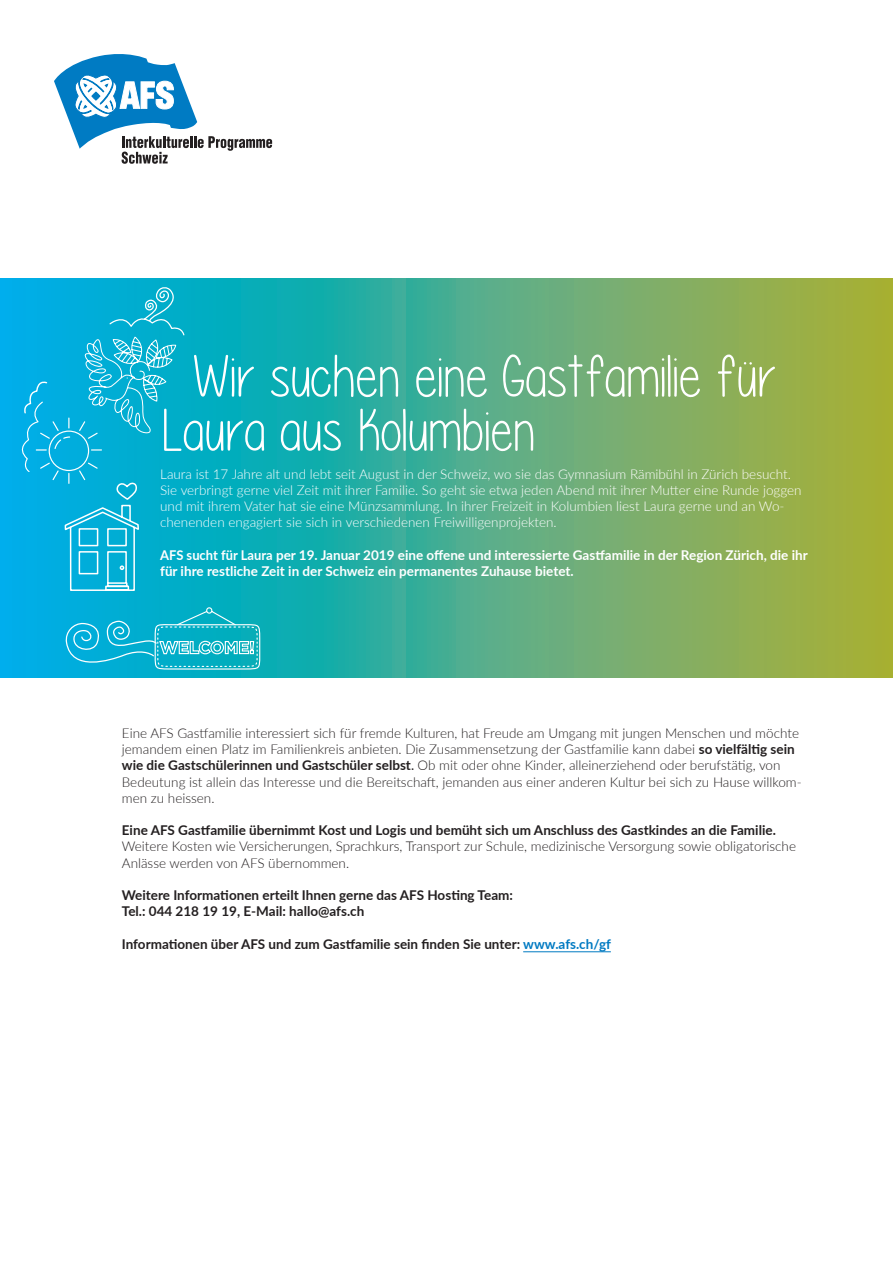
<style>
.page{position:relative;width:893px;height:1263px;background:#fff}
.page>*{position:absolute;margin:0;border:0;box-sizing:border-box;transform-origin:0 0}
.t1{font:60px/54px "Please write me a song";color:#fff}
.t2{font:300 13.5px/16.2px "Lato";color:#231f20}
.t3{font:300 13.5px/16.2px "Lato";color:#fff}
.t4{font:700 13.5px/16.2px "Lato";color:#231f20}
.t5{font:700 13.5px/16.2px "Lato";color:#fff;scale:.96 1}
.s1{font-weight:700}
.s2{font-weight:400}
.s3{color:#007ac2}
</style>
<div class="page">
<svg style="left:0;top:279px;width:893px;height:398px;background:#57ad82"></svg>
<svg style="left:54px;top:54px;width:218px;height:110px"></svg>
<svg style="left:63px;top:607px;width:198px;height:66px;background:#1cb5d0"></svg>
<svg style="left:16px;top:285px;width:169px;height:307px;background:#11b2d9"></svg>
<hr style="left:523px;top:951px;width:88px;height:1px;background:#007ac2">
<h1 class="t1" style="left:162px;top:350px;width:618px;text-indent:29px">Wir suchen eine Gastfamilie für<br>Laura aus Kolumbien</h1>
<p class="t3" style="left:160px;top:465px;width:643px">Laura ist 17 Jahre alt und lebt seit August in der Schweiz, wo sie das Gymnasium Rämibühl in Zürich besucht.<br>Sie verbringt gerne viel Zeit mit ihrer Familie. So geht sie etwa jeden Abend mit ihrer Mutter eine Runde joggen und mit ihrem Vater hat sie eine Münzsammlung. In ihrer Freizeit in Kolumbien liest Laura gerne und an Wo&shy;chenenden engagiert sie sich in verschiedenen Freiwilligenprojekten.</p>
<p class="t5" style="left:160px;top:546px;width:676px">AFS sucht für Laura per 19. Januar 2019 eine offene und interessierte Gastfamilie in der Region Zürich, die ihr für ihre restliche Zeit in der Schweiz ein permanentes Zuhause bietet.</p>
<p class="t2" style="left:122px;top:725px;width:681px">Eine AFS Gastfamilie interessiert sich für fremde Kulturen, hat Freude am Umgang mit jungen Menschen und möchte jemandem einen Platz im Familienkreis anbieten. Die Zusammensetzung der Gastfamilie kann dabei <span class="s1">so vielfältig sein wie die Gastschülerinnen und Gastschüler selbst</span><span class="s2">.</span> Ob mit oder ohne Kinder, alleinerziehend oder berufstätig, von Bedeutung ist allein das Interesse und die Bereitschaft, jemanden aus einer anderen Kultur bei sich zu Hause willkom&shy;men zu heissen.</p>
<p class="t4" style="left:122px;top:822px;width:655px">Eine AFS Gastfamilie übernimmt Kost und Logis und bemüht sich um Anschluss des Gastkindes an die Familie.</p>
<p class="t2" style="left:122px;top:838px;width:676px">Weitere Kosten wie Versicherungen, Sprachkurs, Transport zur Schule, medizinische Versorgung sowie obligatorische<br>Anlässe werden von AFS übernommen.</p>
<p class="t4" style="left:122px;top:886px;width:393px">Weitere Informationen erteilt Ihnen gerne das AFS Hosting Team:<br>Tel.: 044 218 19 19, E-Mail: hallo@afs.ch</p>
<p class="t4" style="left:122px;top:935px;width:491px">Informationen über AFS und zum Gastfamilie sein finden Sie unter: <span class="s3">www.afs.ch/gf</span></p>
</div>
